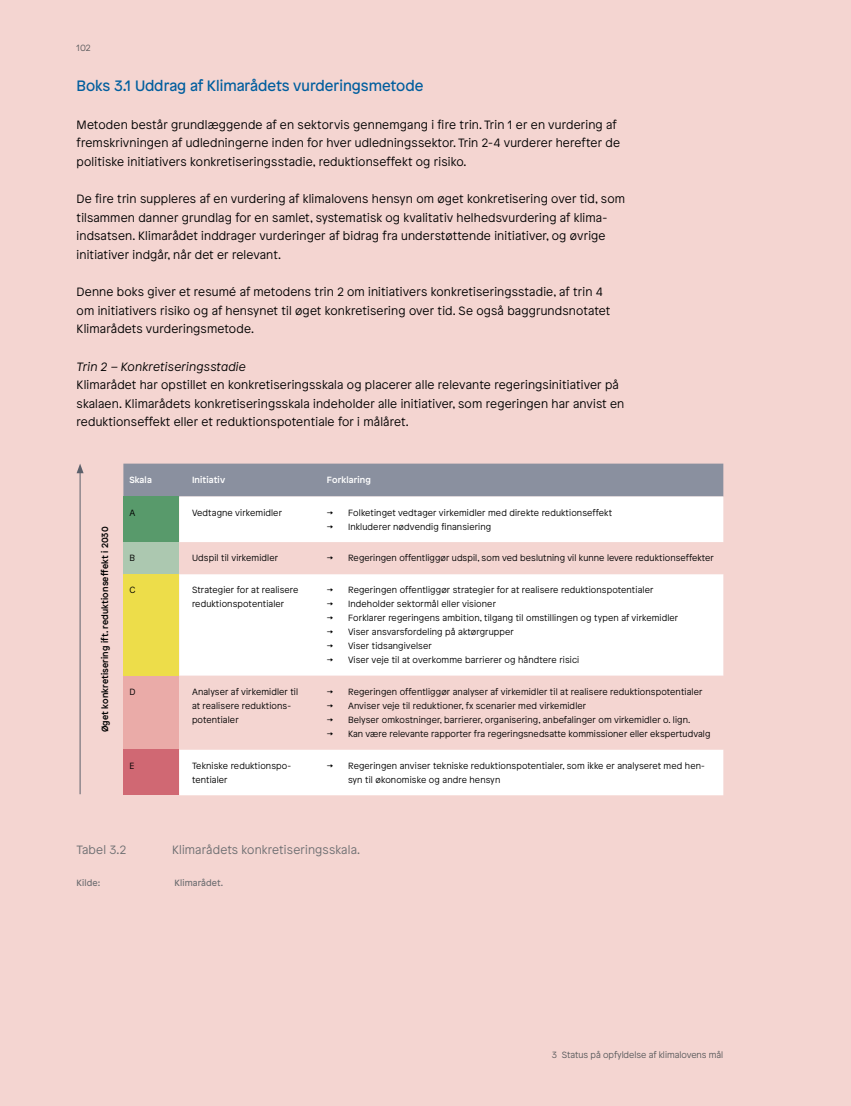
<style>
.page{position:relative;width:851px;height:1106px;background:#fff}
.page>*{position:absolute;margin:0;border:0;box-sizing:border-box;transform-origin:0 0}
.t1{font:15px "Patron";color:#005e9e}
.t2{font:300 12px/18.6px "Patron";letter-spacing:.015em;color:#000}
.t3{font:300 12px "Patron";letter-spacing:.015em;color:#6d6e71}
.t4{font:italic 300 12px "Patron";letter-spacing:.015em;color:#000}
.t5{font:300 9px/14px "Patron";letter-spacing:.015em;color:#000}
.t6{font:500 9px "Patron";letter-spacing:.015em;color:#000}
.t7{font:300 9px "Patron";color:#58595b}
.t8{font:500 9px "Patron";letter-spacing:.015em;color:#fff}
.t9{font:9px "Patron";letter-spacing:.015em;color:#6d6e71}
</style>
<div class="page">
<div style="left:0;top:0;width:850px;height:1106px;background:#f4d5d1"></div>
<div style="left:123px;top:463px;width:600px;height:33px;background:#8a909f"></div>
<div style="left:123px;top:496px;width:56px;height:46px;background:#589a6b"></div>
<div style="left:179px;top:496px;width:544px;height:299px;background:#fff"></div>
<div style="left:123px;top:542px;width:56px;height:32px;background:#acc8b0"></div>
<svg style="left:179px;top:542px;width:544px;height:207px"></svg>
<div style="left:123px;top:574px;width:56px;height:101px;background:#eddd4a"></div>
<div style="left:123px;top:675px;width:56px;height:74px;background:#eaaba8"></div>
<div style="left:123px;top:749px;width:56px;height:46px;background:#d06873"></div>
<hr style="left:80px;top:471px;width:1px;height:323px;background:#5c606b">
<svg style="left:77px;top:464px;width:7px;height:9px"></svg>
<p class="t7" style="left:77px;top:41px;width:16px">102</p>
<h1 class="t1" style="left:77px;top:75px;width:348px">Boks 3.1 Uddrag af Klimarådets vurderingsmetode</h1>
<p class="t2" style="left:77px;top:114px;width:545px">Metoden består grundlæggende af en sektorvis gennemgang i fire trin. Trin 1 er en vurdering af fremskrivningen af udledningerne inden for hver udledningssektor. Trin 2-4 vurderer herefter de politiske initiativers konkretiseringsstadie, reduktionseffekt og risiko.</p>
<p class="t2" style="left:77px;top:189px;width:550px">De fire trin suppleres af en vurdering af klimalovens hensyn om øget konkretisering over tid, som tilsammen danner grundlag for en samlet, systematisk og kvalitativ helhedsvurdering af klima&shy;indsatsen. Klimarådet inddrager vurderinger af bidrag fra understøttende initiativer, og øvrige initiativer indgår, når det er relevant.</p>
<h2 class="t2" style="left:77px;top:282px;width:535px">Denne boks giver et resumé af metodens trin 2 om initiativers konkretiseringsstadie, af trin 4 om initiativers risiko og af hensynet til øget konkretisering over tid. Se også baggrundsnotatet<br>Klimarådets vurderingsmetode.</h2>
<h2 class="t4" style="left:77px;top:358px;width:171px">Trin 2 – Konkretiseringsstadie</h2>
<p class="t2" style="left:77px;top:375px;width:549px">Klimarådet har opstillet en konkretiseringsskala og placerer alle relevante regeringsinitiativer på skalaen. Klimarådets konkretiseringsskala indeholder alle initiativer, som regeringen har anvist en reduktionseffekt eller et reduktionspotentiale for i målåret.</p>
<p class="t6" style="left:98px;top:732px;width:207px;rotate:-90deg">Øget konkretisering ift. reduktionseffekt i 2030</p>
<p class="t8" style="left:129px;top:473px;width:24px">Skala</p>
<p class="t8" style="left:192px;top:473px;width:35px">Initiativ</p>
<p class="t8" style="left:327px;top:473px;width:46px">Forklaring</p>
<p class="t5" style="left:129px;top:505px;width:7px">A</p>
<p class="t5" style="left:192px;top:505px;width:91px">Vedtagne virkemidler</p>
<p class="t5" style="left:327px;top:505px;width:287px">→ Folketinget vedtager virkemidler med direkte reduktionseffekt</p>
<p class="t5" style="left:327px;top:519px;width:166px">→ Inkluderer nødvendig finansiering</p>
<p class="t5" style="left:129px;top:551px;width:7px">B</p>
<p class="t5" style="left:192px;top:551px;width:88px">Udspil til virkemidler</p>
<p class="t5" style="left:327px;top:551px;width:388px">→ Regeringen offentliggør udspil, som ved beslutning vil kunne levere reduktionseffekter</p>
<p class="t5" style="left:129px;top:582px;width:7px">C</p>
<p class="t5" style="left:192px;top:582px;width:108px">Strategier for at realisere reduktionspotentialer</p>
<p class="t5" style="left:327px;top:582px;width:328px">→ Regeringen offentliggør strategier for at realisere reduktionspotentialer</p>
<p class="t5" style="left:327px;top:596px;width:171px">→ Indeholder sektormål eller visioner</p>
<p class="t5" style="left:327px;top:610px;width:353px">→ Forklarer regeringens ambition, tilgang til omstillingen og typen af virkemidler</p>
<p class="t5" style="left:327px;top:624px;width:189px">→ Viser ansvarsfordeling på aktørgrupper</p>
<p class="t5" style="left:327px;top:638px;width:106px">→ Viser tidsangivelser</p>
<p class="t5" style="left:327px;top:652px;width:254px">→ Viser veje til at overkomme barrierer og håndtere risici</p>
<p class="t5" style="left:129px;top:684px;width:8px">D</p>
<p class="t5" style="left:192px;top:684px;width:108px">Analyser af virkemidler til at realisere reduktions&shy;potentialer</p>
<p class="t5" style="left:327px;top:684px;width:377px">→ Regeringen offentliggør analyser af virkemidler til at realisere reduktionspotentialer</p>
<p class="t5" style="left:327px;top:698px;width:261px">→ Anviser veje til reduktioner, fx scenarier med virkemidler</p>
<p class="t5" style="left:327px;top:712px;width:365px">→ Belyser omkostninger, barrierer, organisering, anbefalinger om virkemidler o. lign.</p>
<p class="t5" style="left:327px;top:726px;width:385px">→ Kan være relevante rapporter fra regeringsnedsatte kommissioner eller ekspertudvalg</p>
<p class="t5" style="left:129px;top:758px;width:6px">E</p>
<p class="t5" style="left:192px;top:758px;width:101px">Tekniske reduktionspo&shy;tentialer</p>
<p class="t5" style="left:348px;top:758px;width:358px;text-indent:-21px">→ Regeringen anviser tekniske reduktionspotentialer, som ikke er analyseret med hen&shy;syn til økonomiske og andre hensyn</p>
<h2 class="t3" style="left:77px;top:841px;width:51px">Tabel 3.2</h2>
<h2 class="t3" style="left:172px;top:841px;width:189px">Klimarådets konkretiseringsskala.</h2>
<p class="t9" style="left:77px;top:875px;width:25px">Kilde:</p>
<p class="t9" style="left:174px;top:875px;width:50px">Klimarådet.</p>
<p class="t7" style="left:552px;top:1048px;width:173px">3 Status på opfyldelse af klimalovens mål</p>
</div>
